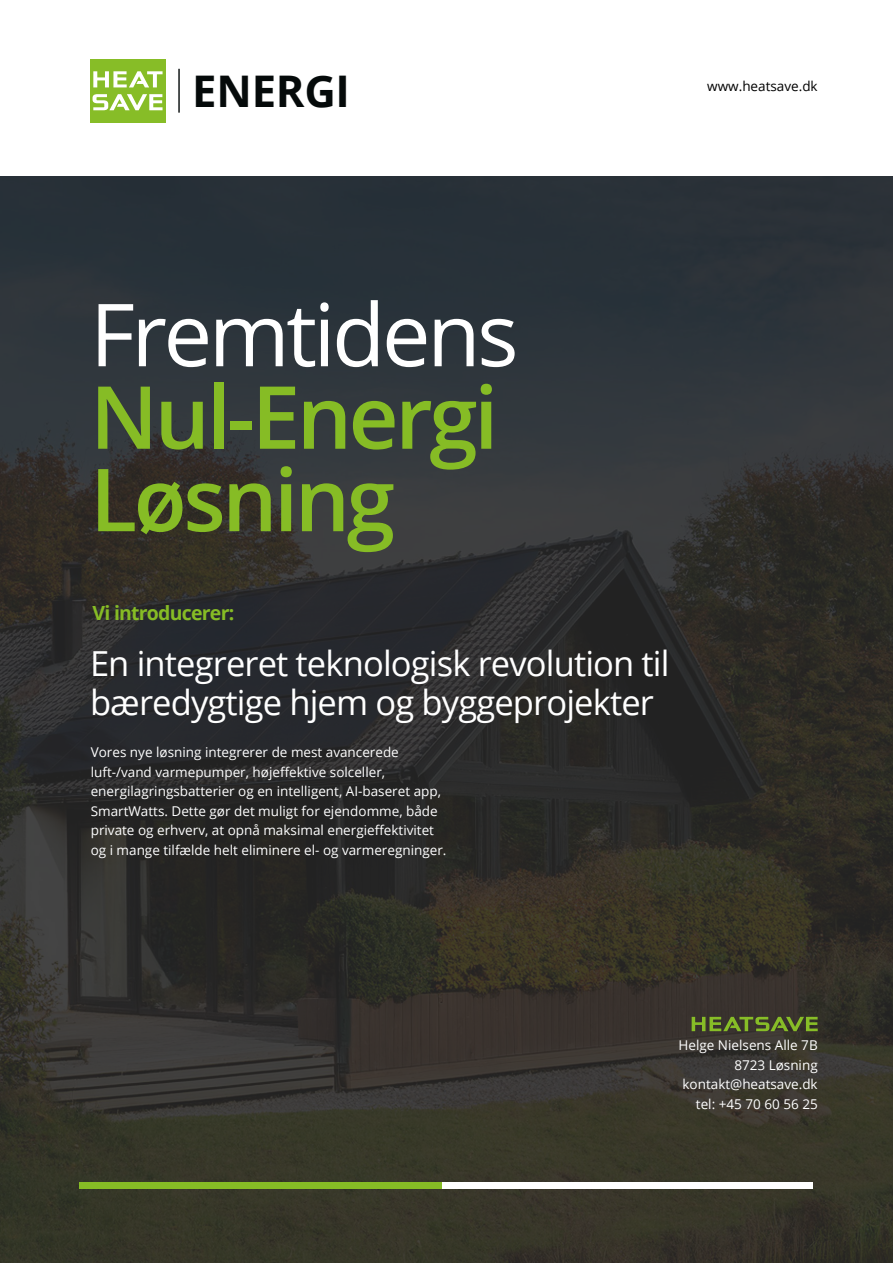
<style>
.page{position:relative;width:893px;height:1263px;background:#fff}
.page>*{position:absolute;margin:0;border:0;box-sizing:border-box;transform-origin:0 0}
.t1{font:600 87px/82.5px "Open Sans";letter-spacing:-.04em;color:#86bc25}
.t2{font:87px "Open Sans";letter-spacing:-.04em;color:#fff}
.t3{font:700 43.65px "Open Sans";letter-spacing:-.005em;color:#050a0a}
.t4{font:34.5px/39px "Open Sans";letter-spacing:-.025em;color:#fff}
.t5{font:700 19.5px "Open Sans";letter-spacing:-.04em;color:#86bc25}
.t6{font:13.5px/19.5px "Open Sans";color:#fff}
.t7{font:13.5px "Open Sans";color:#000}
</style>
<div class="page">
<img style="left:0;top:176px;width:893px;height:1087px">
<div style="left:442px;top:1182px;width:371px;height:6px;background:#fff"></div>
<div style="left:80px;top:1182px;width:362px;height:6px;background:#86bc25"></div>
<div style="left:90px;top:59px;width:76px;height:64px;background:#87bd27"></div>
<svg style="left:93px;top:71px;width:70px;height:16px"></svg>
<svg style="left:93px;top:94px;width:70px;height:16px"></svg>
<hr style="left:178px;top:69px;width:2px;height:44px;background:#050a0a">
<svg style="left:692px;top:1017px;width:126px;height:14px;background:#5d7329"></svg>
<h2 class="t3" style="left:192px;top:61px;width:159px">ENERGI</h2>
<p class="t7" style="left:707px;top:77px;width:112px">www.heatsave.dk</p>
<h1 class="t2" style="left:90px;top:275px;width:430px">Fremtidens</h1>
<h1 class="t1" style="left:90px;top:374px;width:410px">Nul-Energi<br>Løsning</h1>
<h3 class="t5" style="left:93px;top:599px;width:143px">Vi introducerer:</h3>
<h3 class="t4" style="left:90px;top:643px;width:581px">En integreret teknologisk revolution til bæredygtige hjem og byggeprojekter</h3>
<p class="t6" style="left:91px;top:742px;width:357px">Vores nye løsning integrerer de mest avancerede luft-/vand varmepumper, højeffektive solceller, energilagringsbatterier og en intelligent, AI-baseret app, SmartWatts. Dette gør det muligt for ejendomme, både private og erhverv, at opnå maksimal energieffektivitet og i mange tilfælde helt eliminere el- og varmeregninger.</p>
<p class="t6" style="left:678px;top:1035px;width:141px;text-align:right">Helge Nielsens Alle 7B<br>8723 Løsning kontakt@heatsave.dk tel: +45 70 60 56 25</p>
</div>
